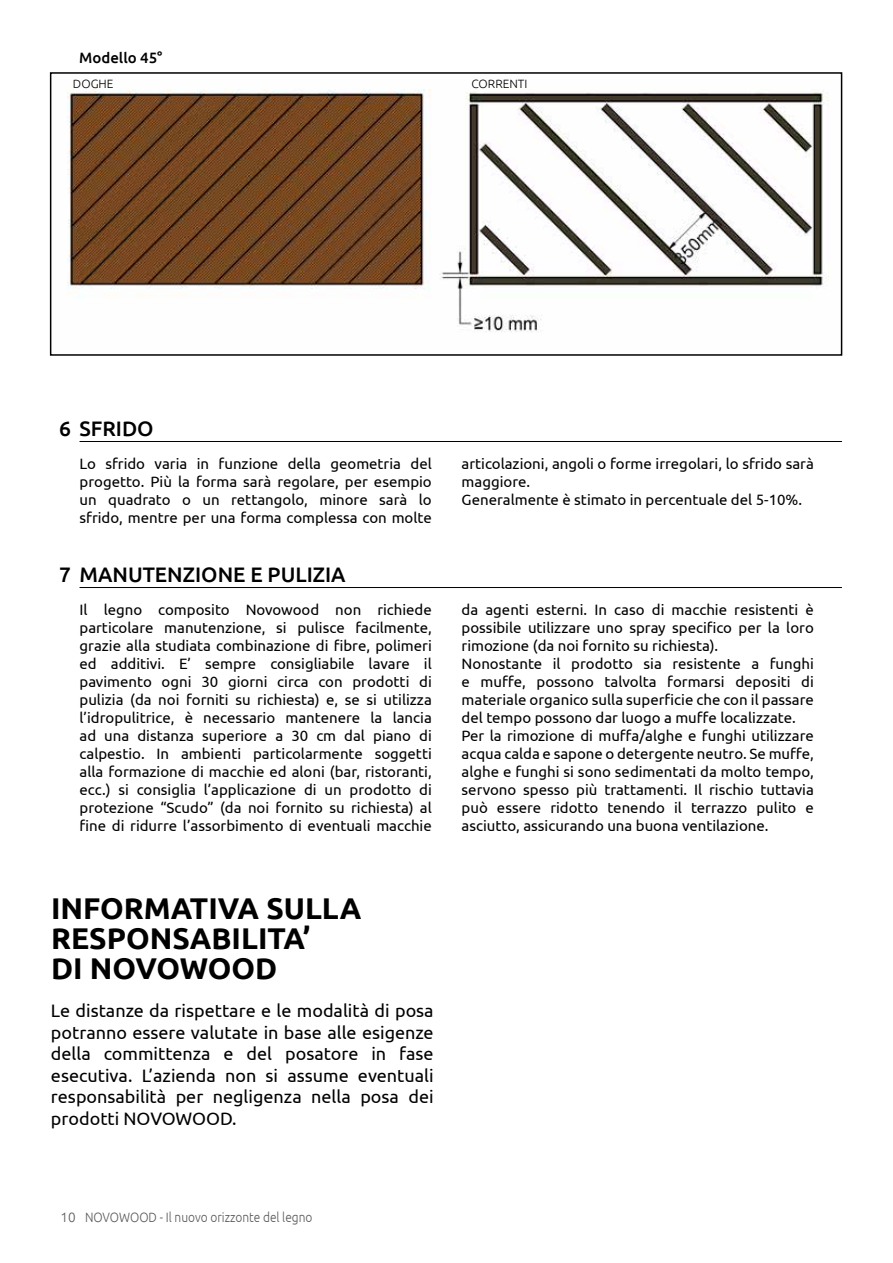
<style>
.page{position:relative;width:893px;height:1263px;background:#fff}
.page>*{position:absolute;margin:0;border:0;box-sizing:border-box;transform-origin:0 0}
.t1{font:700 30px/30px "Ubuntu";color:#000}
.t2{font:500 21px "Ubuntu";color:#000}
.t3{font:18px/21.6px "Ubuntu";color:#000;text-align:justify}
.t4{font:15px/18px "Ubuntu";color:#000;text-align:justify}
.t5{font:500 15px "Ubuntu";color:#000}
.t6{font:300 13.5px "Ubuntu";color:#575756}
.t7{font:300 12px "Ubuntu";color:#000}
</style>
<div class="page">
<img style="left:67px;top:89px;width:762px;height:243px">
<div style="left:50px;top:72px;width:792px;height:284px;border:2px solid #000"></div>
<hr style="left:80px;top:441px;width:762px;height:1px;background:#000">
<hr style="left:80px;top:587px;width:762px;height:1px;background:#000">
<p class="t5" style="left:79px;top:48px;width:85px">Modello 45°</p>
<p class="t7" style="left:73px;top:77px;width:42px">DOGHE</p>
<p class="t7" style="left:471px;top:77px;width:58px">CORRENTI</p>
<h2 class="t2" style="left:59px;top:415px;width:96px">6 SFRIDO</h2>
<p class="t4" style="left:80px;top:454px;width:354px">Lo sfrido varia in funzione della geometria del progetto. Più la forma sarà regolare, per esempio un quadrato o un rettangolo, minore sarà lo sfrido, mentre per una forma complessa con molte</p>
<p class="t4" style="left:462px;top:454px;width:354px;text-align:left">articolazioni, angoli o forme irregolari, lo sfrido sarà maggiore.<br>Generalmente è stimato in percentuale del 5-10%.</p>
<h2 class="t2" style="left:59px;top:561px;width:288px">7 MANUTENZIONE E PULIZIA</h2>
<p class="t4" style="left:80px;top:600px;width:354px">Il legno composito Novowood non richiede particolare manutenzione, si pulisce facilmente, grazie alla studiata combinazione di fibre, polimeri ed additivi. E’ sempre consigliabile lavare il pavimento ogni 30 giorni circa con prodotti di pulizia (da noi forniti su richiesta) e, se si utilizza l’idropulitrice, è necessario mantenere la lancia ad una distanza superiore a 30 cm dal piano di calpestio. In ambienti particolarmente soggetti alla formazione di macchie ed aloni (bar, ristoranti, ecc.) si consiglia l’applicazione di un prodotto di protezione “Scudo” (da noi fornito su richiesta) al fine di ridurre l’assorbimento di eventuali macchie</p>
<p class="t4" style="left:462px;top:600px;width:354px;text-align:left">da agenti esterni. In caso di macchie resistenti è possibile utilizzare uno spray specifico per la loro rimozione (da noi fornito su richiesta).<br>Nonostante il prodotto sia resistente a funghi e muffe, possono talvolta formarsi depositi di materiale organico sulla superficie che con il passare del tempo possono dar luogo a muffe localizzate.<br>Per la rimozione di muffa/alghe e funghi utilizzare acqua calda e sapone o detergente neutro. Se muffe, alghe e funghi si sono sedimentati da molto tempo, servono spesso più trattamenti. Il rischio tuttavia può essere ridotto tenendo il terrazzo pulito e asciutto, assicurando una buona ventilazione.</p>
<h1 class="t1" style="left:51px;top:893px;width:312px">INFORMATIVA SULLA<br>RESPONSABILITA’<br>DI NOVOWOOD</h1>
<p class="t3" style="left:51px;top:999px;width:384px">Le distanze da rispettare e le modalità di posa potranno essere valutate in base alle esigenze della committenza e del posatore in fase esecutiva. L’azienda non si assume eventuali responsabilità per negligenza nella posa dei prodotti NOVOWOOD.</p>
<p class="t6" style="left:60px;top:1209px;width:254px">10 NOVOWOOD - Il nuovo orizzonte del legno</p>
</div>
